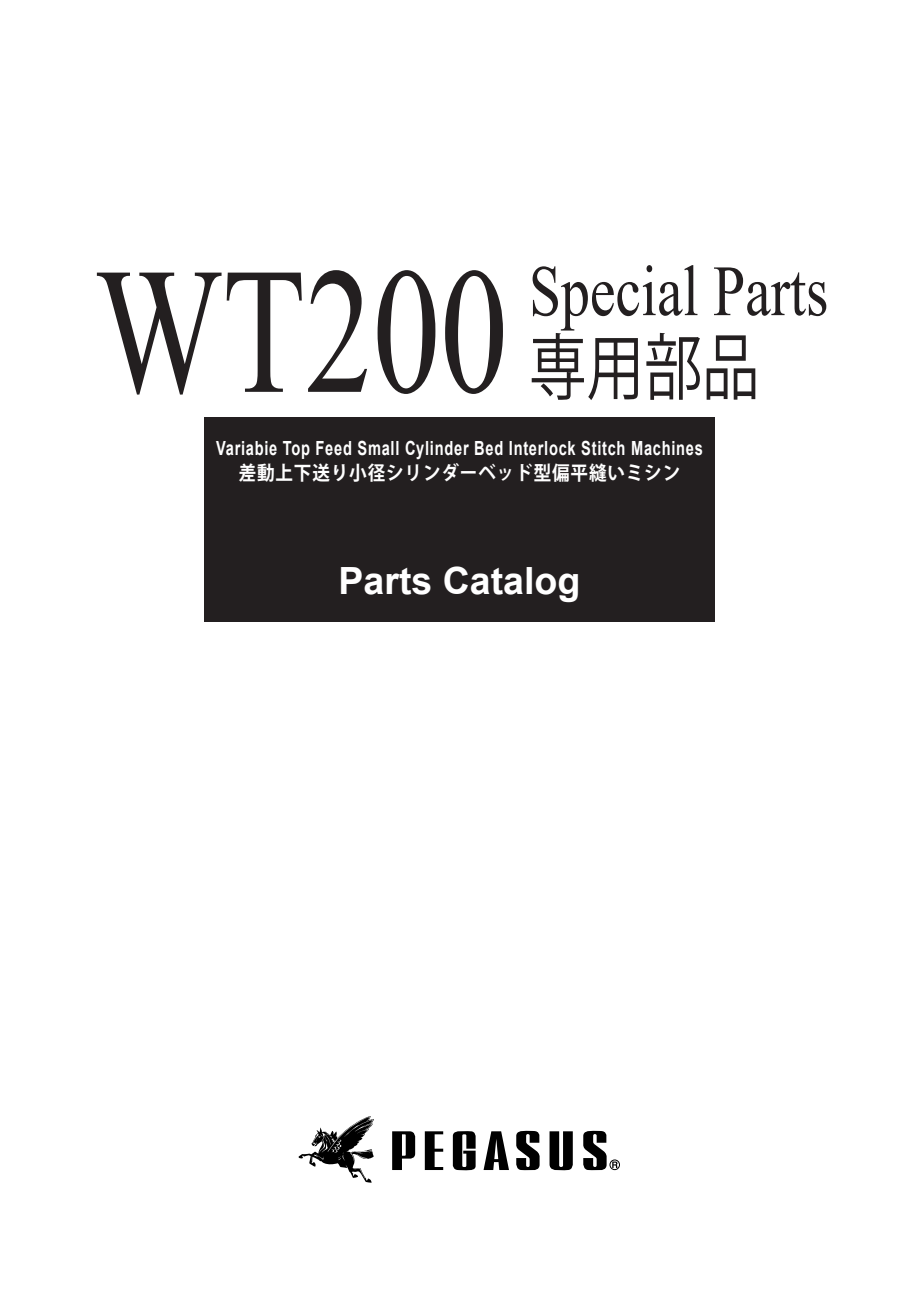
<style>
.page{position:relative;width:919px;height:1289px;background:#fff}
.page>*{position:absolute;margin:0;border:0;box-sizing:border-box;transform-origin:0 0}
.t1{font:180px "Times New Roman";color:#231f20;scale:.75 1}
.t2{font:72px "Times New Roman";color:#231f20;scale:.8 1}
.t3{font:72px "Koz Go Std";color:#231f20;scale:.8 1}
.t4{font:700 37.5px "Arial";color:#fff}
.t5{font:700 19.5px "Arial";letter-spacing:.05em;color:#fff;scale:.75 1}
.t6{font:700 19.5px "Koz Go Std";letter-spacing:.05em;color:#fff;scale:.9 1}
</style>
<div class="page">
<svg style="left:298px;top:1116px;width:76px;height:66px"></svg>
<svg style="left:392px;top:1131px;width:23px;height:38px"></svg>
<svg style="left:425px;top:1131px;width:18px;height:38px"></svg>
<svg style="left:453px;top:1131px;width:22px;height:39px"></svg>
<svg style="left:483px;top:1131px;width:26px;height:38px"></svg>
<svg style="left:516px;top:1130px;width:23px;height:40px"></svg>
<svg style="left:583px;top:1130px;width:23px;height:40px"></svg>
<svg style="left:549px;top:1131px;width:23px;height:39px"></svg>
<div style="left:609px;top:1159px;width:10px;height:10px;border:1px solid #000;border-radius:50%"></div>
<svg style="left:612px;top:1161px;width:5px;height:6px"></svg>
<div style="left:204px;top:417px;width:510px;height:204px;background:#231f20"></div>
<h1 class="t1" style="left:95px;top:210px;width:551px">WT200</h1>
<h2 class="t2" style="left:529px;top:242px;width:375px">Special Parts</h2>
<h2 class="t3" style="left:529px;top:322px;width:290px">専用部品</h2>
<p class="t5" style="left:216px;top:435px;width:650px">Variabie Top Feed Small Cylinder Bed Interlock Stitch Machines</p>
<p class="t6" style="left:239px;top:460px;width:492px">差動上下送り小径シリンダーベッド型偏平縫いミシン</p>
<h3 class="t4" style="left:338px;top:556px;width:243px">Parts Catalog</h3>
</div>
